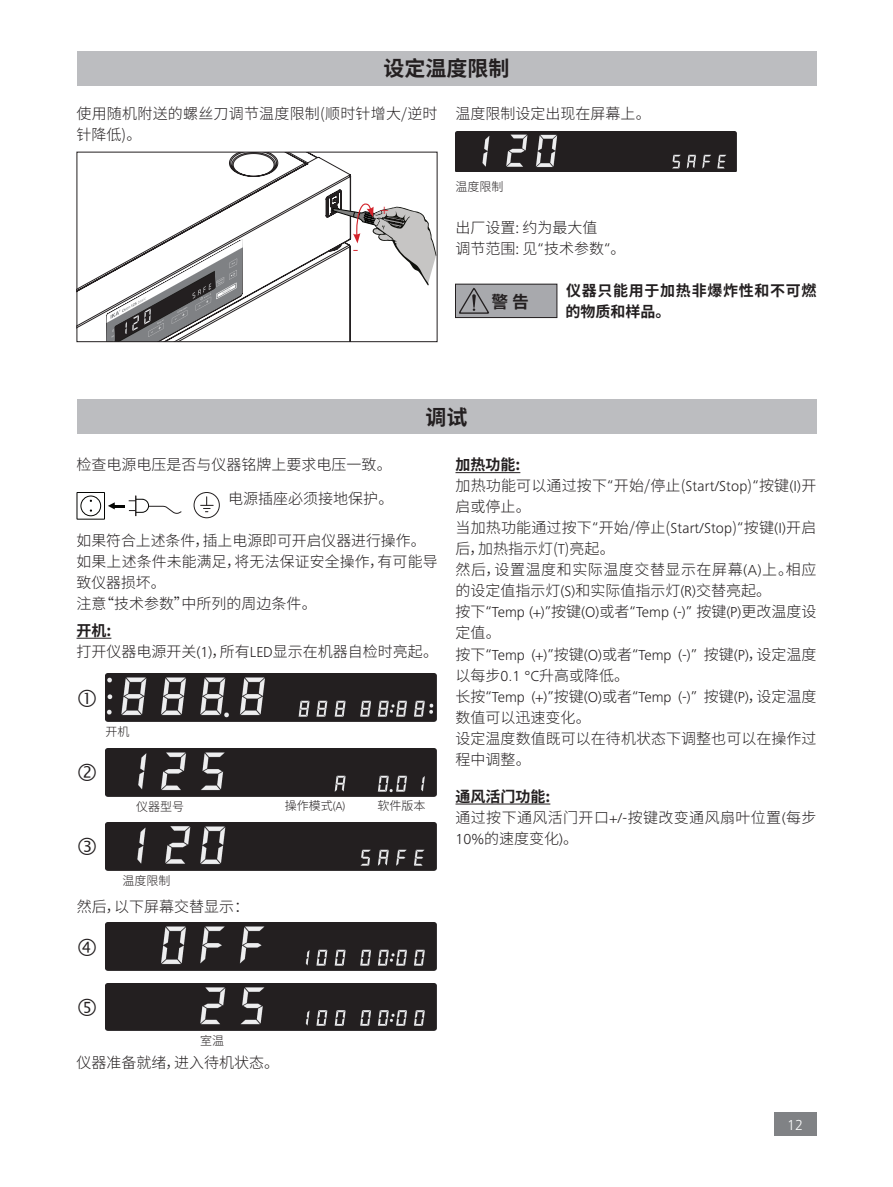
<style>
.page{position:relative;width:893px;height:1187px;background:#fff}
.page>*{position:absolute;margin:0;border:0;box-sizing:border-box;transform-origin:0 0}
.t1{font:700 21px "Source Han Sans CN";color:#231f20}
.t2{font:300 18px "Frutiger Next IKA";color:#d3222a}
.t3{font:700 16.8px "Source Han Sans CN";color:#231f20}
.t4{font:300 15px/21px "Source Han Sans CN";color:#231f20}
.t5{font:300 15px "Frutiger Next IKA";color:#231f20}
.t6{font:300 15px/21px "Source Han Sans CN";letter-spacing:.025em;color:#231f20}
.t7{font:700 15px/21px "Source Han Sans CN";letter-spacing:.045em;color:#231f20}
.t8{font:300 15px "Frutiger Next IKA";color:#fff}
.t9{font:300 15px "Frutiger Next IKA";color:#d3222a}
.t10{font:300 12px "Source Han Sans CN";color:#231f20}
.s1{font-family:"Frutiger Next IKA"}
.s2{font-weight:700}
.s3{font-family:"Source Han Sans CN"}
</style>
<div class="page">
<div style="left:774px;top:1112px;width:42px;height:23px;background:#808285"></div>
<svg style="left:229px;top:154px;width:89px;height:36px"></svg>
<div style="left:77px;top:51px;width:739px;height:34px;background:#bcbdc0"></div>
<div style="left:455px;top:284px;width:102px;height:33px;background:#a8a9ad"></div>
<div style="left:455px;top:284px;width:102px;height:34px;border:1px solid #231f20"></div>
<svg style="left:458px;top:287px;width:31px;height:30px"></svg>
<div style="left:77px;top:400px;width:739px;height:34px;background:#bcbdc0"></div>
<hr style="left:77px;top:637px;width:34px;height:1px;background:#231f20">
<div style="left:194px;top:492px;width:26px;height:26px;border:1px solid #231f20;border-radius:50%"></div>
<svg style="left:200px;top:496px;width:13px;height:16px"></svg>
<svg style="left:77px;top:492px;width:105px;height:27px"></svg>
<img style="left:105px;top:673px;width:331px;height:48px">
<img style="left:105px;top:748px;width:331px;height:48px">
<img style="left:105px;top:922px;width:331px;height:48px">
<img style="left:105px;top:983px;width:331px;height:47px">
<img style="left:105px;top:822px;width:331px;height:48px">
<hr style="left:455px;top:472px;width:65px;height:1px;background:#231f20">
<hr style="left:455px;top:803px;width:95px;height:1px;background:#231f20">
<img style="left:455px;top:131px;width:282px;height:41px">
<svg style="left:77px;top:190px;width:359px;height:152px"></svg>
<h1 class="t1" style="left:383px;top:57px;width:128px">设定温度限制</h1>
<p class="t4" style="left:77px;top:103px;width:363px">使用随机附送的螺丝刀调节温度限制(顺时针增大/逆时针降低)。</p>
<p class="t4" style="left:455px;top:103px;width:197px">温度限制设定出现在屏幕上。</p>
<p class="t10" style="left:455px;top:180px;width:49px">温度限制</p>
<p class="t4" style="left:455px;top:218px;width:172px">出厂设置: 约为最大值<br>调节范围: 见<span class="s1">“</span>技术参数<span class="s1">“</span>。</p>
<p class="t3" style="left:491px;top:292px;width:39px">警告</p>
<p class="t7" style="left:565px;top:281px;width:253px">仪器只能用于加热非爆炸性和不可燃的物质和样品。</p>
<p class="t9" style="left:381px;top:200px;width:9px">+</p>
<p class="t2" style="left:353px;top:239px;width:7px">-</p>
<h1 class="t1" style="left:425px;top:406px;width:43px">调试</h1>
<p class="t4" style="left:77px;top:454px;width:317px">检查电源电压是否与仪器铭牌上要求电压一致。</p>
<p class="t4" style="left:228px;top:488px;width:167px">电源插座必须接地保护。</p>
<p class="t4" style="left:77px;top:530px;width:363px">如果符合上述条件，插上电源即可开启仪器进行操作。如果上述条件未能满足，将无法保证安全操作，有可能导致仪器损坏。<br>注意“技术参数”中所列的周边条件。</p>
<p class="t4" style="left:77px;top:620px;width:363px"><span class="s2">开机:<br></span>打开仪器电源开关<span class="s1">(1)</span>，所有<span class="s1">LED</span>显示在机器自检时亮起。</p>
<p class="t10" style="left:105px;top:725px;width:25px">开机</p>
<p class="t10" style="left:136px;top:799px;width:49px">仪器型号</p>
<p class="t10" style="left:285px;top:799px;width:62px">操作模式<span class="s1">(A)</span></p>
<p class="t10" style="left:377px;top:799px;width:49px">软件版本</p>
<p class="t10" style="left:122px;top:874px;width:49px">温度限制</p>
<p class="t4" style="left:77px;top:895px;width:174px">然后，以下屏幕交替显示：</p>
<p class="t4" style="left:455px;top:454px;width:362px"><span class="s2">加热功能:<br></span>加热功能可以通过按下<span class="s1">“</span>开始/停止(<span class="s1">Start/Stop</span>)<span class="s1">“</span>按键<span class="s1">(I)</span>开启或停止。<br>当加热功能通过按下<span class="s1">“</span>开始/停止(<span class="s1">Start/Stop</span>)<span class="s1">“</span>按键<span class="s1">(I)</span>开启后，加热指示灯(<span class="s1">T</span>)亮起。<br>然后，设置温度和实际温度交替显示在屏幕<span class="s1">(A)</span>上。相应的设定值指示灯<span class="s1">(S)</span>和实际值指示灯<span class="s1">(R)</span>交替亮起。</p>
<p class="t5" style="left:455px;top:604px;width:362px"><span class="s3">按下</span>“Temp (+)”<span class="s3">按键</span>(O)<span class="s3">或者</span>“Temp (-)” <span class="s3">按键</span>(P)<span class="s3">更改温度设</span></p>
<p class="t4" style="left:455px;top:622px;width:47px">定值。</p>
<p class="t5" style="left:455px;top:646px;width:362px"><span class="s3">按下</span>“Temp (+)”<span class="s3">按键</span>(O)<span class="s3">或者</span>“Temp (-)” <span class="s3">按键</span>(P)<span class="s3">，设定温度</span></p>
<p class="t4" style="left:455px;top:664px;width:175px">以每步<span class="s1">0. 1 °C</span>升高或降低。</p>
<p class="t5" style="left:455px;top:688px;width:362px"><span class="s3">长按</span>“Temp (+)”<span class="s3">按键</span>(O)<span class="s3">或者</span>“Temp (-)” <span class="s3">按键</span>(P)<span class="s3">，设定温度</span></p>
<p class="t4" style="left:455px;top:706px;width:363px">数值可以迅速变化。<br>设定温度数值既可以在待机状态下调整也可以在操作过程中调整。</p>
<p class="t6" style="left:455px;top:786px;width:362px"><span class="s2">通风活门功能:<br></span>通过按下通风活门开口<span class="s1">+/-</span>按键改变通风扇叶位置<span class="s1">(</span>每步<br><span class="s1">10%</span>的速度变化<span class="s1">)</span>。</p>
<p class="t10" style="left:200px;top:1034px;width:25px">室温</p>
<p class="t4" style="left:77px;top:1052px;width:204px">仪器准备就绪，进入待机状态。</p>
<p class="t8" style="left:787px;top:1115px;width:17px">12</p>
</div>
